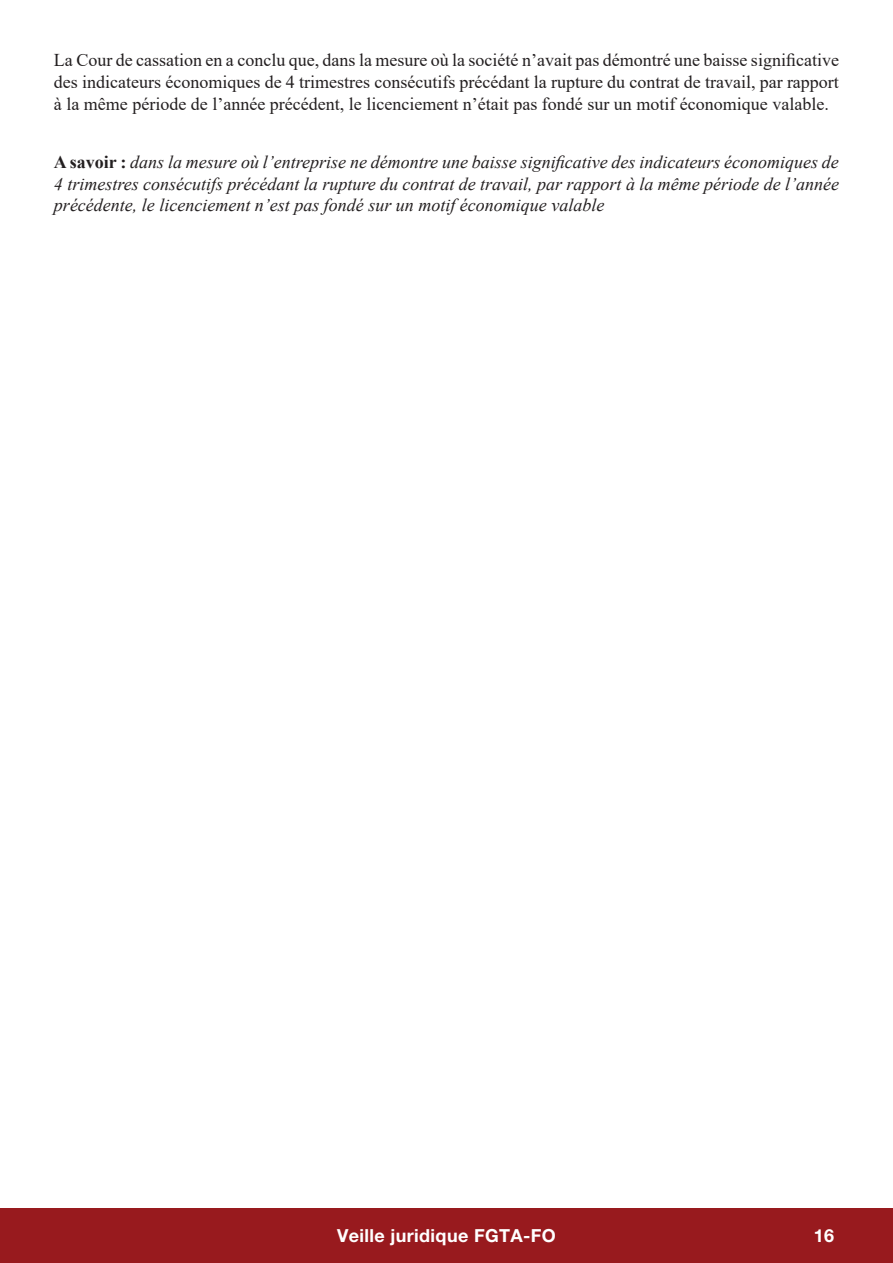
<style>
.page{position:relative;width:893px;height:1263px;background:#fff}
.page>*{position:absolute;margin:0;border:0;box-sizing:border-box;transform-origin:0 0}
.t1{font:18px/21.6px "Times New Roman";color:#231f20;text-align:justify}
.t2{font:italic 18px/21.6px "Times New Roman";color:#231f20;text-align:justify}
.t3{font:700 18px "Helvetica Neue LT Pro";letter-spacing:.02em;color:#fff}
.s1{font-weight:700;font-style:normal}
</style>
<div class="page">
<div style="left:0;top:1209px;width:893px;height:54px;background:#981a1e"></div>
<p class="t1" style="left:54px;top:49px;width:786px">La Cour de cassation en a conclu que, dans la mesure où la société n’avait pas démontré une baisse significative des indicateurs économiques de 4 trimestres consécutifs précédant la rupture du contrat de travail, par rapport à la même période de l’année précédent, le licenciement n’était pas fondé sur un motif économique valable.</p>
<p class="t2" style="left:54px;top:151px;width:786px"><span class="s1">A savoir :</span> dans la mesure où l’entreprise ne démontre une baisse significative des indicateurs économiques de 4 trimestres consécutifs précédant la rupture du contrat de travail, par rapport à la même période de l’année précédente, le licenciement n’est pas fondé sur un motif économique valable</p>
<p class="t3" style="left:337px;top:1225px;width:220px">Veille juridique FGTA-FO</p>
<p class="t3" style="left:814px;top:1225px;width:22px">16</p>
</div>
